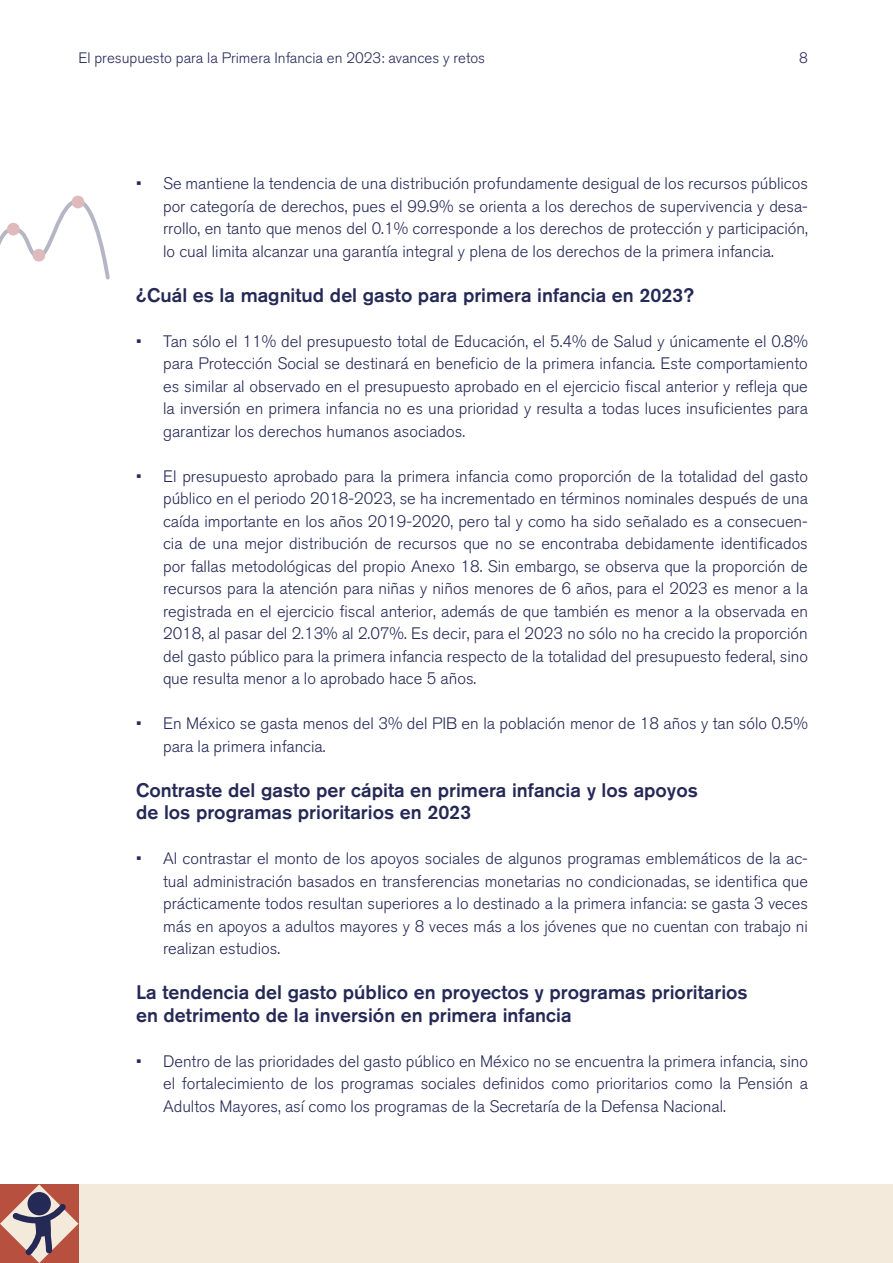
<style>
.page{position:relative;width:893px;height:1263px;background:#fff}
.page>*{position:absolute;margin:0;border:0;box-sizing:border-box;transform-origin:0 0}
.Cuerpo_de_texto{font:500 19.5px "Akzidenz Grotesk BQ";color:#252956}
.t1{font:300 16.5px/22.5px "Akzidenz Grotesk BQ";color:#252956;text-align:justify}
.t2{font:300 15px "Akzidenz Grotesk BQ";color:#252956}
</style>
<div class="page">
<div style="left:0;top:1184px;width:893px;height:79px;background:#f4eadc"></div>
<svg style="left:0;top:1184px;width:78px;height:79px"></svg>
<div style="left:28px;top:1192px;width:23px;height:23px;background:#252956;border-radius:50%"></div>
<svg style="left:0;top:197px;width:110px;height:83px"></svg>
<div style="left:72px;top:196px;width:12px;height:12px;background:#debabd;border-radius:50%"></div>
<div style="left:33px;top:249px;width:12px;height:13px;background:#debabd;border-radius:50%"></div>
<div style="left:7px;top:223px;width:13px;height:12px;background:#debabd;border-radius:50%"></div>
<p class="t2" style="left:78px;top:50px;width:408px">El presupuesto para la Primera Infancia en 2023: avances y retos</p>
<p class="t2" style="left:799px;top:49px;width:10px">8</p>
<p class="t1" style="left:163px;top:172px;width:646px;text-indent:-27px">• Se mantiene la tendencia de una distribución profundamente desigual de los recursos públicos por categoría de derechos, pues el 99.9% se orienta a los derechos de supervivencia y desa&shy;rrollo, en tanto que menos del 0.1% corresponde a los derechos de protección y participación, lo cual limita alcanzar una garantía integral y plena de los derechos de la primera infancia.</p>
<p class="Cuerpo_de_texto" style="left:136px;top:283px;width:560px">¿Cuál es la magnitud del gasto para primera infancia en 2023?</p>
<p class="t1" style="left:163px;top:330px;width:646px;text-indent:-27px">• Tan sólo el 11% del presupuesto total de Educación, el 5.4% de Salud y únicamente el 0.8% para Protección Social se destinará en beneficio de la primera infancia. Este comportamiento es similar al observado en el presupuesto aprobado en el ejercicio fiscal anterior y refleja que la inversión en primera infancia no es una prioridad y resulta a todas luces insuficientes para garantizar los derechos humanos asociados.</p>
<p class="t1" style="left:163px;top:465px;width:646px;text-indent:-27px">• El presupuesto aprobado para la primera infancia como proporción de la totalidad del gasto público en el periodo 2018-2023, se ha incrementado en términos nominales después de una caída importante en los años 2019-2020, pero tal y como ha sido señalado es a consecuen&shy;cia de una mejor distribución de recursos que no se encontraba debidamente identificados por fallas metodológicas del propio Anexo 18. Sin embargo, se observa que la proporción de recursos para la atención para niñas y niños menores de 6 años, para el 2023 es menor a la registrada en el ejercicio fiscal anterior, además de que también es menor a la observada en 2018, al pasar del 2.13% al 2.07%. Es decir, para el 2023 no sólo no ha crecido la proporción del gasto público para la primera infancia respecto de la totalidad del presupuesto federal, sino que resulta menor a lo aprobado hace 5 años.</p>
<p class="t1" style="left:163px;top:712px;width:646px;text-indent:-27px">• En México se gasta menos del 3% del PIB en la población menor de 18 años y tan sólo 0.5% para la primera infancia.</p>
<p class="Cuerpo_de_texto" style="left:136px;top:778px;width:563px">Contraste del gasto per cápita en primera infancia y los apoyos</p>
<p class="Cuerpo_de_texto" style="left:136px;top:800px;width:337px">de los programas prioritarios en 2023</p>
<p class="t1" style="left:163px;top:847px;width:646px;text-indent:-27px">• Al contrastar el monto de los apoyos sociales de algunos programas emblemáticos de la ac&shy;tual administración basados en transferencias monetarias no condicionadas, se identifica que prácticamente todos resultan superiores a lo destinado a la primera infancia: se gasta 3 veces más en apoyos a adultos mayores y 8 veces más a los jóvenes que no cuentan con trabajo ni realizan estudios.</p>
<p class="Cuerpo_de_texto" style="left:136px;top:980px;width:613px">La tendencia del gasto público en proyectos y programas prioritarios</p>
<p class="Cuerpo_de_texto" style="left:136px;top:1003px;width:437px">en detrimento de la inversión en primera infancia</p>
<p class="t1" style="left:163px;top:1050px;width:646px;text-indent:-27px">• Dentro de las prioridades del gasto público en México no se encuentra la primera infancia, sino el fortalecimiento de los programas sociales definidos como prioritarios como la Pensión a Adultos Mayores, así como los programas de la Secretaría de la Defensa Nacional.</p>
</div>
